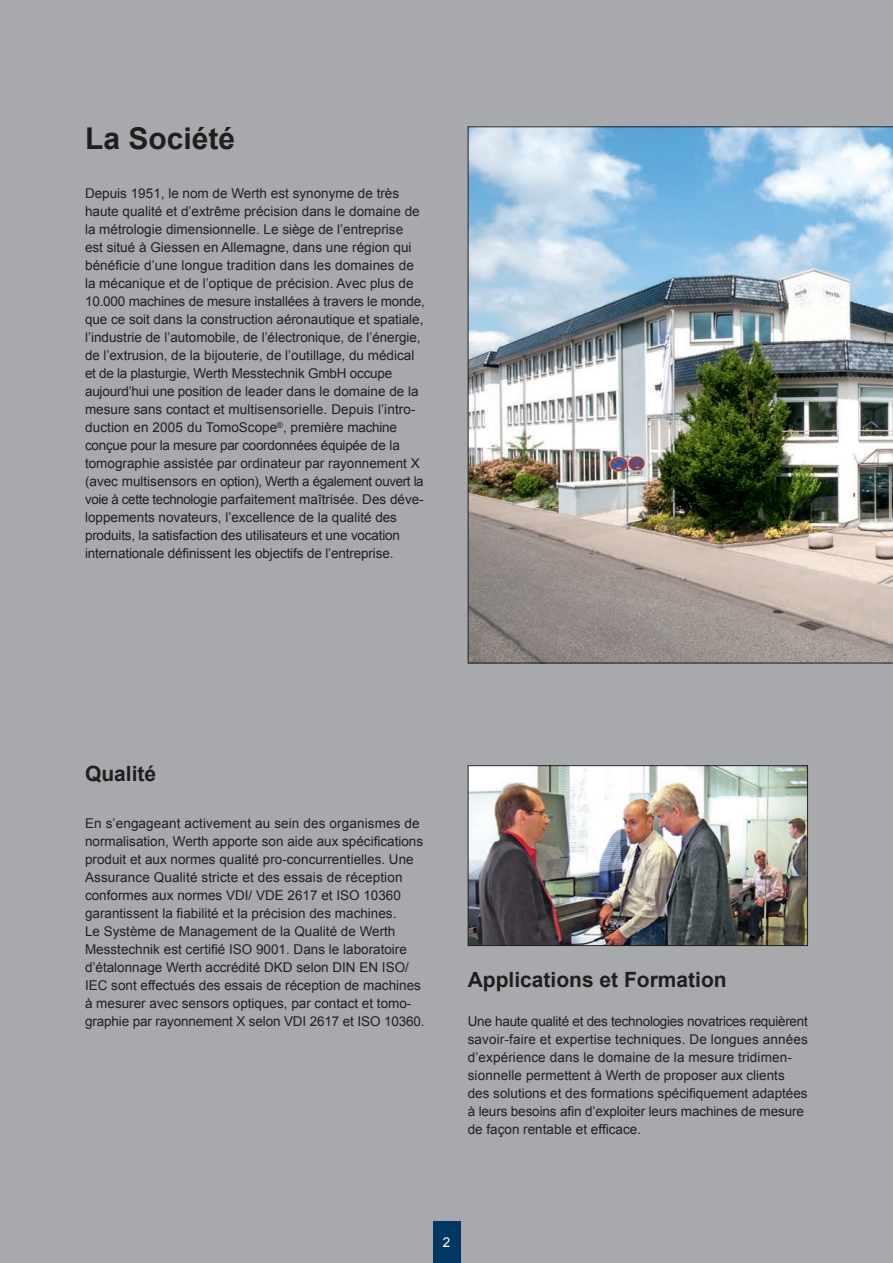
<style>
.page{position:relative;width:893px;height:1263px;background:#a8a9ad}
.page>*{position:absolute;margin:0;border:0;box-sizing:border-box;transform-origin:0 0}
.t1{font:700 30px "Arial";color:#221e20}
.t2{font:700 21px "Arial";color:#221e20}
.t3{font:13.5px/18px "Arial";color:#221e20}
.t4{font:13.5px "Arial";color:#fff}
</style>
<div class="page">
<div style="left:433px;top:1222px;width:27px;height:41px;background:#003863"></div>
<img style="left:470px;top:767px;width:336px;height:177px">
<div style="left:468px;top:765px;width:340px;height:181px;border:1px solid #231f20"></div>
<img style="left:468px;top:126px;width:425px;height:537px">
<h1 class="t1" style="left:85px;top:119px;width:152px">La Société</h1>
<p class="t3" style="left:85px;top:184px;width:341px">Depuis 1951, le nom de Werth est synonyme de très haute qualité et d’extrême précision dans le domaine de la métrologie dimensionnelle. Le siège de l’entreprise<br>est situé à Giessen en Allemagne, dans une région qui bénéficie d’une longue tradition dans les domaines de la mécanique et de l’optique de précision. Avec plus de 10.000 machines de mesure installées à travers le monde, que ce soit dans la construction aéronautique et spatiale, l’industrie de l’automobile, de l’électronique, de l’énergie, de l’extrusion, de la bijouterie, de l’outillage, du médical et de la plasturgie, Werth Messtechnik GmbH occupe aujourd’hui une position de leader dans le domaine de la mesure sans contact et multisensorielle. Depuis l’intro&shy;duction en 2005 du TomoScope<sup>®</sup>, première machine conçue pour la mesure par coordonnées équipée de la tomographie assistée par ordinateur par rayonnement X (avec multisensors en option), Werth a également ouvert la voie à cette technologie parfaitement maîtrisée. Des déve&shy;loppements novateurs, l’excellence de la qualité des produits, la satisfaction des utilisateurs et une vocation internationale définissent les objectifs de l’entreprise.</p>
<h2 class="t2" style="left:85px;top:759px;width:73px">Qualité</h2>
<p class="t3" style="left:85px;top:814px;width:341px">En s’engageant activement au sein des organismes de normalisation, Werth apporte son aide aux spécifications produit et aux normes qualité pro-concurrentielles. Une Assurance Qualité stricte et des essais de réception conformes aux normes VDI/ VDE 2617 et ISO 10360 garantissent la fiabilité et la précision des machines.<br>Le Système de Management de la Qualité de Werth Messtechnik est certifié ISO 9001. Dans le laboratoire d’étalonnage Werth accrédité DKD selon DIN EN ISO/ IEC sont effectués des essais de réception de machines à mesurer avec sensors optiques, par contact et tomo&shy;graphie par rayonnement X selon VDI 2617 et ISO 10360.</p>
<h2 class="t2" style="left:468px;top:966px;width:261px">Applications et Formation</h2>
<p class="t3" style="left:468px;top:1012px;width:342px">Une haute qualité et des technologies novatrices requièrent savoir-faire et expertise techniques. De longues années d’expérience dans le domaine de la mesure tridimen&shy;sionnelle permettent à Werth de proposer aux clients des solutions et des formations spécifiquement adaptées à leurs besoins afin d’exploiter leurs machines de mesure de façon rentable et efficace.</p>
<p class="t4" style="left:443px;top:1233px;width:9px">2</p>
</div>
